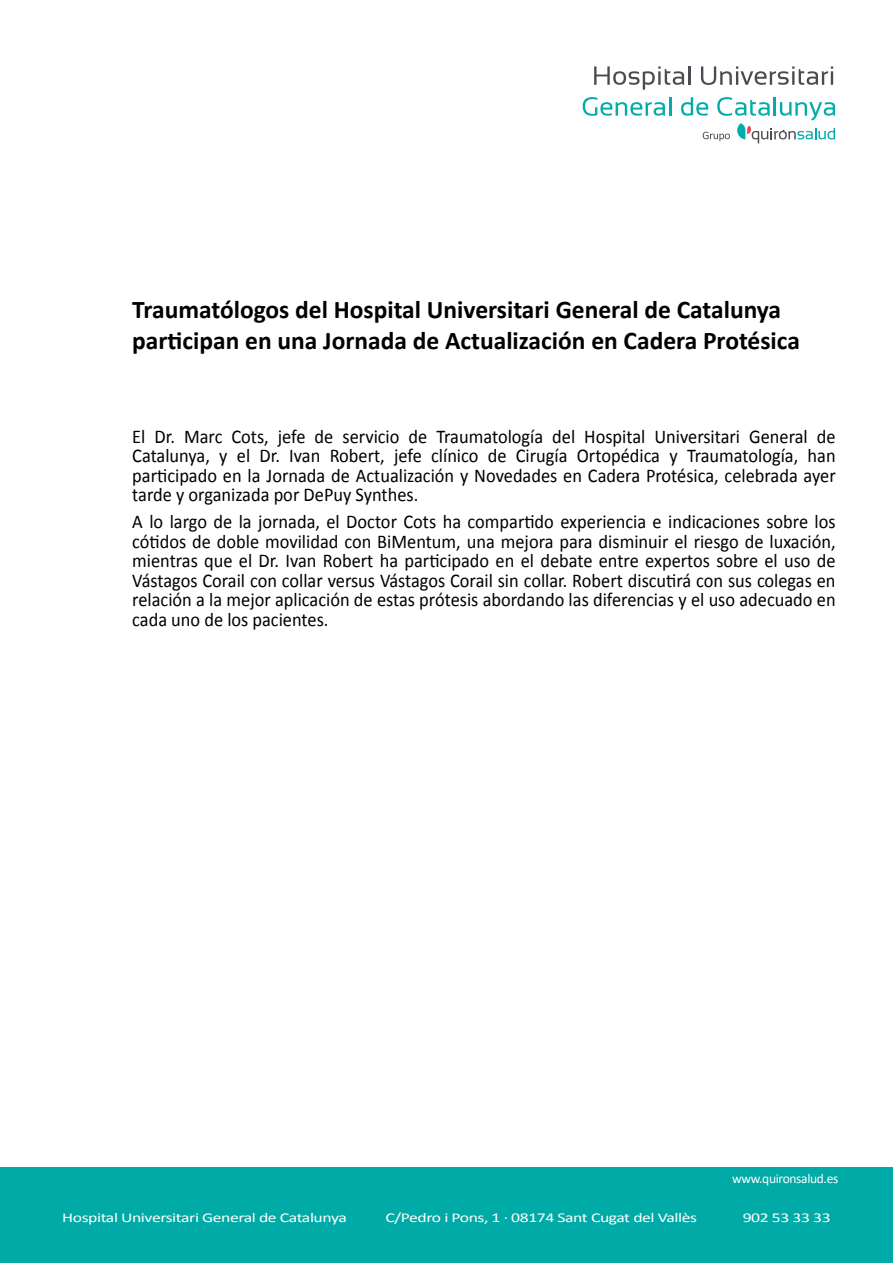
<style>
.page{position:relative;width:893px;height:1263px;background:#fff}
.page>*{position:absolute;margin:0;border:0;box-sizing:border-box;transform-origin:0 0}
.t1{font:700 25.5px/31.5px "Calibri";color:#000}
.t2{font:19.5px/19.5px "Calibri";color:#000;text-align:justify;scale:.94 1}
.t3{font:13.5px "Calibri";letter-spacing:-.025em;color:#fff;scale:1.31 1}
.t4{font:13.5px "Calibri";letter-spacing:-.025em;color:#fff}
</style>
<div class="page">
<div style="left:0;top:1167px;width:893px;height:96px;background:#00aaa6"></div>
<svg style="left:594px;top:66px;width:96px;height:24px"></svg>
<svg style="left:701px;top:66px;width:132px;height:19px"></svg>
<svg style="left:583px;top:97px;width:88px;height:19px"></svg>
<svg style="left:681px;top:97px;width:154px;height:46px"></svg>
<h1 class="t1" style="left:132px;top:294px;width:669px">Traumatólogos del Hospital Universitari General de Catalunya participan en una Jornada de Actualización en Cadera Protésica</h1>
<p class="t2" style="left:132px;top:426px;width:750px">El Dr. Marc Cots, jefe de servicio de Traumatología del Hospital Universitari General de Catalunya, y el Dr. Ivan Robert, jefe clínico de Cirugía Ortopédica y Traumatología, han participado en la Jornada de Actualización y Novedades en Cadera Protésica, celebrada ayer tarde y organizada por DePuy Synthes.</p>
<p class="t2" style="left:132px;top:512px;width:750px">A lo largo de la jornada, el Doctor Cots ha compartido experiencia e indicaciones sobre los cótidos de doble movilidad con BiMentum, una mejora para disminuir el riesgo de luxación, mientras que el Dr. Ivan Robert ha participado en el debate entre expertos sobre el uso de Vástagos Corail con collar versus Vástagos Corail sin collar. Robert discutirá con sus colegas en relación a la mejor aplicación de estas prótesis abordando las diferencias y el uso adecuado en cada uno de los pacientes.</p>
<p class="t4" style="left:732px;top:1170px;width:108px">www.quironsalud.es</p>
<p class="t3" style="left:62px;top:1209px;width:219px">Hospital Universitari General de Catalunya</p>
<p class="t3" style="left:385px;top:1209px;width:239px">C/Pedro i Pons, 1 · 08174 Sant Cugat del Vallès</p>
<p class="t3" style="left:743px;top:1209px;width:69px">902 53 33 33</p>
</div>
